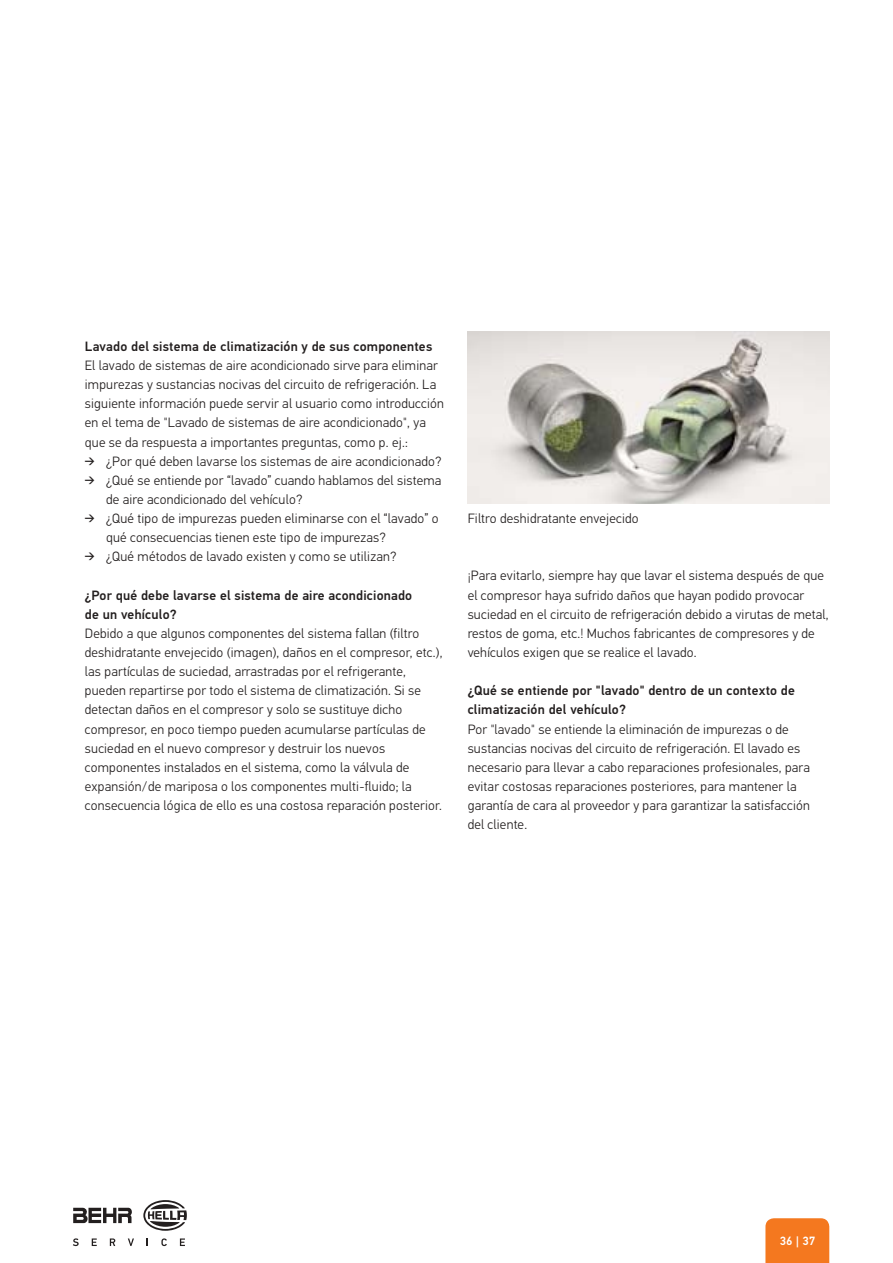
<style>
.page{position:relative;width:893px;height:1263px;background:#fff}
.page>*{position:absolute;margin:0;border:0;box-sizing:border-box;transform-origin:0 0}
.t1{font:300 13.5px/19.2px "Hella DIN Universal";letter-spacing:.015em;color:#231f1f}
.t2{font:500 13.5px/19.2px "Hella DIN Universal";letter-spacing:.015em;color:#231f1f}
.t3{font:500 12px "Hella DIN Universal";color:#fff}
</style>
<div class="page">
<div style="left:765px;top:1218px;width:64px;height:45px;background:#f4781f"></div>
<img style="left:468px;top:332px;width:361px;height:172px">
<svg style="left:73px;top:1238px;width:6px;height:8px"></svg>
<svg style="left:92px;top:1238px;width:5px;height:8px"></svg>
<svg style="left:110px;top:1238px;width:5px;height:8px"></svg>
<svg style="left:128px;top:1238px;width:6px;height:8px"></svg>
<svg style="left:161px;top:1238px;width:6px;height:8px"></svg>
<svg style="left:180px;top:1238px;width:5px;height:8px"></svg>
<svg style="left:73px;top:1208px;width:59px;height:15px"></svg>
<svg style="left:143px;top:1200px;width:44px;height:31px"></svg>
<p class="t2" style="left:85px;top:338px;width:349px">Lavado del sistema de climatización y de sus componentes</p>
<p class="t1" style="left:85px;top:357px;width:360px">El lavado de sistemas de aire acondicionado sirve para eliminar impurezas y sustancias nocivas del circuito de refrigeración. La siguiente información puede servir al usuario como introducción en el tema de "Lavado de sistemas de aire acondicionado", ya que se da respuesta a importantes preguntas, como p. ej.:</p>
<p class="t1" style="left:85px;top:452px;width:358px">- ¿Por qué deben lavarse los sistemas de aire acondicionado?</p>
<p class="t1" style="left:106px;top:472px;width:337px;text-indent:-21px">- ¿Qué se entiende por “lavado” cuando hablamos del sistema de aire acondicionado del vehículo?</p>
<p class="t1" style="left:106px;top:510px;width:334px;text-indent:-21px">- ¿Qué tipo de impurezas pueden eliminarse con el “lavado” o qué consecuencias tienen este tipo de impurezas?</p>
<p class="t1" style="left:85px;top:548px;width:313px">- ¿Qué métodos de lavado existen y como se utilizan?</p>
<p class="t2" style="left:85px;top:586px;width:329px">¿Por qué debe lavarse el sistema de aire acondicionado de un vehículo?</p>
<p class="t1" style="left:85px;top:625px;width:359px">Debido a que algunos componentes del sistema fallan (filtro deshidratante envejecido (imagen), daños en el compresor, etc.), las partículas de suciedad, arrastradas por el refrigerante, pueden repartirse por todo el sistema de climatización. Si se detectan daños en el compresor y solo se sustituye dicho compresor, en poco tiempo pueden acumularse partículas de suciedad en el nuevo compresor y destruir los nuevos componentes instalados en el sistema, como la válvula de expansión/de mariposa o los componentes multi-fluido; la consecuencia lógica de ello es una costosa reparación posterior.</p>
<p class="t1" style="left:468px;top:510px;width:172px">Filtro deshidratante envejecido</p>
<p class="t1" style="left:467px;top:567px;width:362px">¡Para evitarlo, siempre hay que lavar el sistema después de que el compresor haya sufrido daños que hayan podido provocar suciedad en el circuito de refrigeración debido a virutas de metal, restos de goma, etc.! Muchos fabricantes de compresores y de vehículos exigen que se realice el lavado.</p>
<p class="t2" style="left:467px;top:682px;width:329px">¿Qué se entiende por "lavado" dentro de un contexto de climatización del vehículo?</p>
<p class="t1" style="left:467px;top:720px;width:344px">Por "lavado" se entiende la eliminación de impurezas o de sustancias nocivas del circuito de refrigeración. El lavado es necesario para llevar a cabo reparaciones profesionales, para evitar costosas reparaciones posteriores, para mantener la garantía de cara al proveedor y para garantizar la satisfacción del cliente.</p>
<p class="t3" style="left:779px;top:1237px;width:37px">36 | 37</p>
</div>
